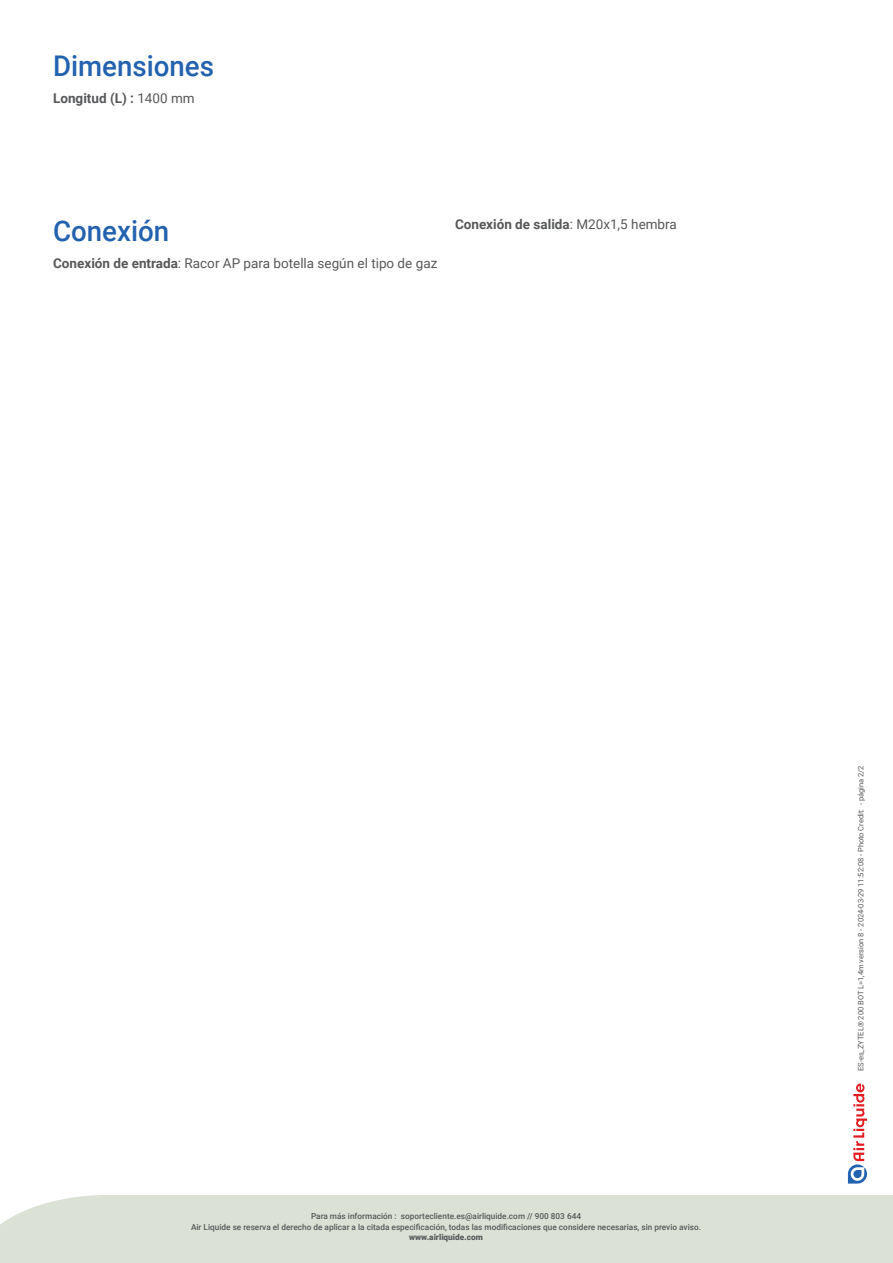
<style>
.page{position:relative;width:893px;height:1263px;background:#fff}
.page>*{position:absolute;margin:0;border:0;box-sizing:border-box;transform-origin:0 0}
.Sous_titre_bleu_Fond{font:500 28.5px "Roboto";color:#2362af}
.Paragraphe_solidaire{font:13.5px "Roboto";color:#57585a}
.Paragraphe_solidaire-2{font:700 13.5px "Roboto";color:#57585a}
.Descriptif_Noir80_Fo{font:700 13.5px "Roboto";color:#57585a}
.t1{font:500 8.25px/10.5px "Roboto";color:#57585a;text-align:center}
.t2{font:900 8.25px "Roboto";color:#57585a}
.t3{font:7.5px "Roboto";color:#57585a}
.s1{font-weight:400}
.s2{font-weight:700}
</style>
<div class="page">
<div style="left:0;top:1195px;width:893px;height:68px;background:#dbe1d4"></div>
<svg style="left:848px;top:1083px;width:19px;height:100px"></svg>
<p class="Sous_titre_bleu_Fond" style="left:53px;top:46px;width:162px">Dimensiones</p>
<p class="Descriptif_Noir80_Fo" style="left:53px;top:89px;width:143px">Longitud (L) : <span class="s1">1400 mm</span></p>
<p class="Sous_titre_bleu_Fond" style="left:53px;top:210px;width:118px">Conexión</p>
<p class="Paragraphe_solidaire" style="left:53px;top:254px;width:386px"><span class="s2">Conexión de entrada</span>: Racor AP para botella según el tipo de gaz</p>
<p class="Paragraphe_solidaire-2" style="left:455px;top:215px;width:223px">Conexión de salida<span class="s1">: M20x1,5 hembra</span></p>
<p class="t1" style="left:191px;top:1211px;width:512px">Para más información : soportecliente.es@airliquide.com // 900 803 644<br>Air Liquide se reserva el derecho de aplicar a la citada especificación, todas las modificaciones que considere necesarias, sin previo aviso.</p>
<p class="t2" style="left:409px;top:1231px;width:75px">www.airliquide.com</p>
<p class="t3" style="left:856px;top:1071px;width:307px;rotate:-90deg">ES-es_ZYTEL® 200 BOT L=1,4m version 8 - 2024-03-29 11:52:08 - Photo Credit: - página 2/2</p>
</div>
